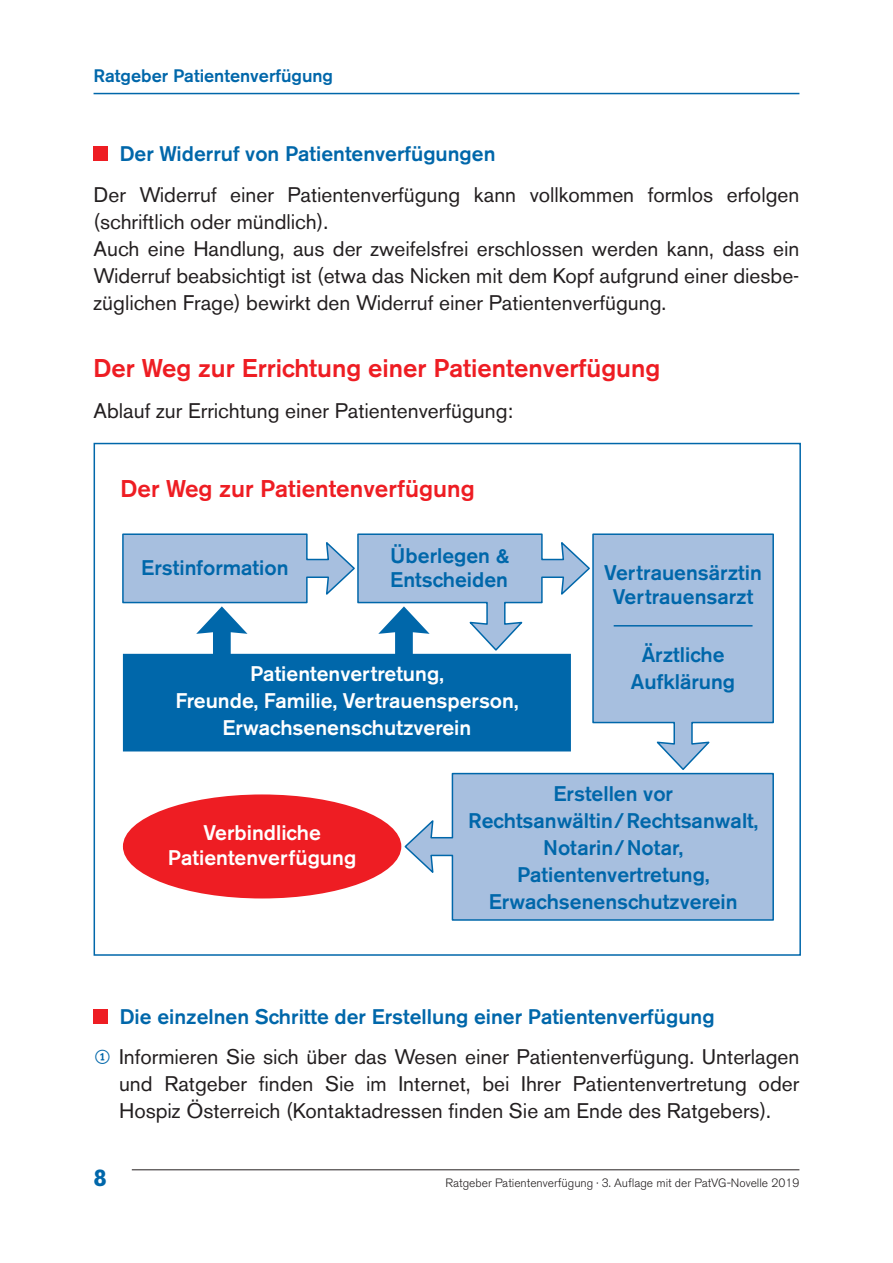
<style>
.page{position:relative;width:893px;height:1263px;background:#fff}
.page>*{position:absolute;margin:0;border:0;box-sizing:border-box;transform-origin:0 0}
.t1{font:500 25.5px "Akzidenz Grotesk BE";color:#ee1d23}
.t2{font:500 24px "Akzidenz Grotesk BE";color:#ee1d23}
.t3{font:700 24px "Akzidenz Grotesk BE";color:#0067aa}
.t4{font:21px/27px "Akzidenz Grotesk BE";color:#231f20}
.t5{font:500 21px/27px "Akzidenz Grotesk BE";color:#0067aa;text-align:center}
.t6{font:500 21px/27px "Akzidenz Grotesk BE";color:#fff;text-align:center}
.t7{font:500 18px "Akzidenz Grotesk BE";color:#0067aa}
.t8{font:300 12px "Akzidenz Grotesk BE";color:#231f20}
</style>
<div class="page">
<hr style="left:94px;top:93px;width:705px;height:1px;background:#0067aa">
<hr style="left:132px;top:1169px;width:667px;height:1px;background:#231f20">
<div style="left:94px;top:146px;width:14px;height:15px;background:#ee1d23"></div>
<div style="left:94px;top:1009px;width:14px;height:15px;background:#ee1d23"></div>
<div style="left:123px;top:794px;width:278px;height:104px;background:#ee1d23;border-radius:50%"></div>
<svg style="left:122px;top:533px;width:652px;height:237px"></svg>
<svg style="left:404px;top:772px;width:370px;height:149px;background:#acc3e1"></svg>
<svg style="left:123px;top:606px;width:448px;height:145px;fill:#0067aa"></svg>
<hr style="left:614px;top:625px;width:138px;height:1px;background:#0067aa">
<div style="left:94px;top:443px;width:707px;height:513px;border:2px solid #0067aa"></div>
<p class="t7" style="left:94px;top:65px;width:241px">Ratgeber Patientenverfügung</p>
<p class="t5" style="left:120px;top:140px;width:377px">Der Widerruf von Patientenverfügungen</p>
<p class="t4" style="left:94px;top:181px;width:707px">Der Widerruf einer Patientenverfügung kann vollkommen formlos erfolgen (schriftlich oder mündlich).<br>Auch eine Handlung, aus der zweifelsfrei erschlossen werden kann, dass ein Widerruf beabsichtigt ist (etwa das Nicken mit dem Kopf aufgrund einer diesbe&shy;züglichen Frage) bewirkt den Widerruf einer Patientenverfügung.</p>
<p class="t1" style="left:94px;top:353px;width:568px">Der Weg zur Errichtung einer Patientenverfügung</p>
<p class="t4" style="left:94px;top:397px;width:421px">Ablauf zur Errichtung einer Patientenverfügung:</p>
<p class="t2" style="left:121px;top:474px;width:356px">Der Weg zur Patientenverfügung</p>
<p class="t5" style="left:141px;top:554px;width:149px">Erstinformation</p>
<p class="t5" style="left:390px;top:544px;width:121px;line-height:24px;text-align:left">Überlegen &amp;<br>Entscheiden</p>
<p class="t6" style="left:175px;top:660px;width:344px">Patientenvertretung,<br>Freunde, Familie, Vertrauensperson,<br>Erwachsenenschutzverein</p>
<p class="t5" style="left:604px;top:561px;width:159px;line-height:24px">Vertrauensärztin<br>Vertrauensarzt</p>
<p class="t5" style="left:631px;top:641px;width:106px">Ärztliche<br>Aufklärung</p>
<p class="t6" style="left:168px;top:820px;width:190px;line-height:25.2px">Verbindliche<br>Patientenverfügung</p>
<p class="t5" style="left:468px;top:780px;width:291px">Erstellen vor<br>Rechtsanwältin/Rechtsanwalt,<br>Notarin/Notar,<br>Patientenvertretung,<br>Erwachsenenschutzverein</p>
<p class="t5" style="left:120px;top:1003px;width:596px">Die einzelnen Schritte der Erstellung einer Patientenverfügung</p>
<p class="t4" style="left:119px;top:1044px;width:682px;text-align:justify">Informieren Sie sich über das Wesen einer Patientenverfügung. Unterlagen und Ratgeber finden Sie im Internet, bei Ihrer Patientenvertretung oder Hospiz Österreich (Kontaktadressen finden Sie am Ende des Ratgebers).</p>
<p class="t3" style="left:94px;top:1164px;width:15px">8</p>
<p class="t8" style="left:445px;top:1175px;width:355px">Ratgeber Patientenverfügung · 3. Auflage mit der PatVG-Novelle 2019</p>
</div>
